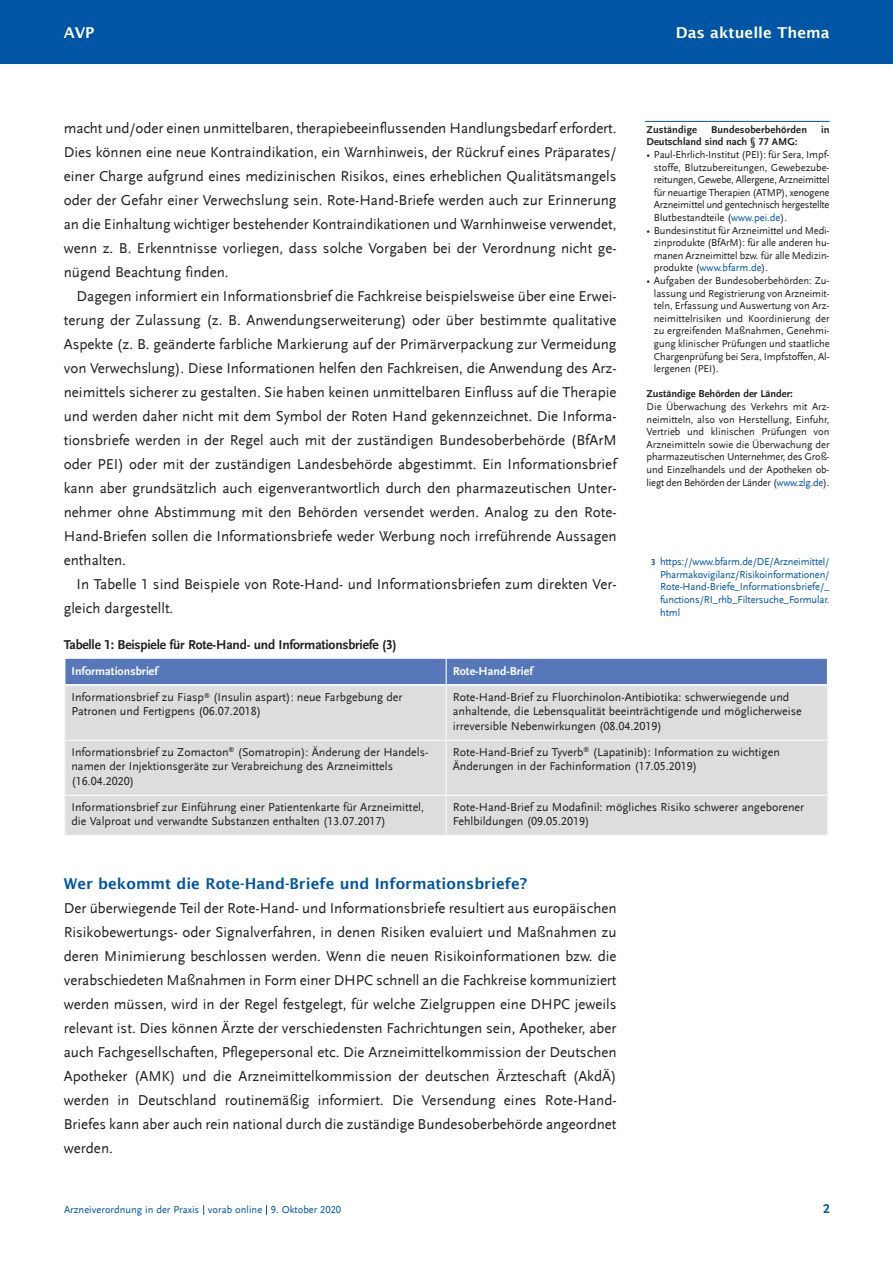
<style>
.page{position:relative;width:893px;height:1263px;background:#fff}
.page>*{position:absolute;margin:0;border:0;box-sizing:border-box;transform-origin:0 0}
.t1{font:15px/24px "Scala Sans LF";color:#231f20;text-align:justify}
.t2{font:600 15px "Lucida Sans";color:#0155a5}
.t3{font:600 15px "Lucida Sans";color:#fff}
.t4{font:700 13.5px "Scala Sans LF";letter-spacing:-.015em;color:#231f20}
.t5{font:700 13.5px "Scala Sans LF";color:#0155a5}
.t6{font:12px/14.4px "Scala Sans LF";color:#231f20}
.t7{font:700 12px "Scala Sans LF";color:#fff}
.t8{font:10.5px/12.6px "Scala Sans LF";letter-spacing:-.01em;color:#231f20;text-align:justify}
.t9{font:10.5px/12.6px "Scala Sans LF";color:#0155a5;text-align:justify}
.t10{font:700 10.5px "Scala Sans LF";color:#231f20}
.s1{color:#0155a5}
.s2{font-weight:700;font-size:9px}
</style>
<div class="page">
<div style="left:0;top:0;width:892px;height:64px;background:#0155a5"></div>
<div style="left:65px;top:659px;width:381px;height:26px;background:#5677b9"></div>
<div style="left:447px;top:659px;width:380px;height:26px;background:#5677b9"></div>
<div style="left:64px;top:658px;width:764px;height:27px;border:1px solid #fff"></div>
<div style="left:65px;top:686px;width:762px;height:149px;background:#dcdddf"></div>
<svg style="left:446px;top:659px;width:1px;height:26px"></svg>
<hr style="left:446px;top:686px;width:1px;height:149px;background:#f5f5f6">
<hr style="left:65px;top:740px;width:381px;height:1px;background:#f5f5f6">
<hr style="left:447px;top:740px;width:380px;height:1px;background:#f5f5f6">
<hr style="left:65px;top:795px;width:381px;height:1px;background:#f5f5f6">
<hr style="left:447px;top:795px;width:380px;height:1px;background:#f5f5f6">
<hr style="left:645px;top:121px;width:184px;height:1px;background:#0155a5">
<p class="t3" style="left:64px;top:24px;width:32px">AVP</p>
<p class="t3" style="left:676px;top:24px;width:155px">Das aktuelle Thema</p>
<p class="t1" style="left:64px;top:116px;width:554px">macht und/oder einen unmittelbaren, therapiebeeinflussenden Handlungsbedarf erfordert.<br>Dies können eine neue Kontraindikation, ein Warnhinweis, der Rückruf eines Präparates/ einer Charge aufgrund eines medizinischen Risikos, eines erheblichen Qualitätsmangels oder der Gefahr einer Verwechslung sein. Rote-Hand-Briefe werden auch zur Erinnerung an die Einhaltung wichtiger bestehender Kontraindikationen und Warnhinweise verwendet, wenn z. B. Erkenntnisse vorliegen, dass solche Vorgaben bei der Verordnung nicht ge - nügend Beachtung finden.</p>
<p class="t1" style="left:64px;top:284px;width:554px;text-indent:13px">Dagegen informiert ein Informationsbrief die Fachkreise beispielsweise über eine Erwei&shy;terung der Zulassung (z. B. Anwendungserweiterung) oder über bestimmte qualitative Aspekte (z. B. geänderte farbliche Markierung auf der Primärverpackung zur Vermeidung von Verwechslung). Diese Informationen helfen den Fachkreisen, die Anwendung des Arz - nei mittels sicherer zu gestalten. Sie haben keinen unmittelbaren Einfluss auf die Therapie und werden daher nicht mit dem Symbol der Roten Hand gekennzeichnet. Die Informa&shy;tionsbriefe werden in der Regel auch mit der zuständigen Bundesoberbehörde (BfArM oder PEI) oder mit der zuständigen Landesbehörde abgestimmt. Ein Informationsbrief kann aber grundsätzlich auch eigenverantwortlich durch den pharmazeutischen Unter&shy;nehmer ohne Abstimmung mit den Behörden versendet werden. Analog zu den Rote-Hand-Briefen sollen die Informationsbriefe weder Werbung noch irreführende Aussagen enthalten.</p>
<p class="t1" style="left:64px;top:572px;width:554px;text-indent:13px">In Tabelle 1 sind Beispiele von Rote-Hand- und Informationsbriefen zum direkten Ver&shy;gleich dargestellt.</p>
<p class="t4" style="left:64px;top:637px;width:334px">Tabelle 1: Beispiele für Rote-Hand- und Informationsbriefe (3)</p>
<p class="t10" style="left:647px;top:124px;width:52px">Zuständige</p>
<p class="t10" style="left:711px;top:124px;width:98px">Bundesoberbehörden</p>
<p class="t10" style="left:821px;top:124px;width:10px">in</p>
<p class="t10" style="left:647px;top:136px;width:152px">Deutschland sind nach § 77 AMG:</p>
<p class="t8" style="left:654px;top:148px;width:177px;text-indent:-7px">• Paul-Ehrlich-Institut (PEI): für Sera, Impf&shy;stoffe, Blutzubereitungen, Gewebezube&shy;reitungen, Gewebe, Allergene, Arzneimittel für neuartige Therapien (ATMP), xenogene Arzneimittel und gentechnisch hergestellte Blutbestandteile (<span class="s1">www.pei.de</span>).</p>
<p class="t8" style="left:654px;top:224px;width:177px;text-indent:-7px">• Bundesinstitut für Arzneimittel und Medi&shy;zinprodukte (BfArM): für alle anderen hu&shy;manen Arzneimittel bzw. für alle Medizin&shy;produkte (<span class="s1">www.bfarm.de</span>).</p>
<p class="t8" style="left:654px;top:274px;width:177px;text-indent:-7px">• Aufgaben der Bundesoberbehörden: Zu&shy;lassung und Registrierung von Arzneimit&shy;teln, Erfassung und Auswertung von Arz&shy;neimittelrisiken und Koordinierung der zu ergreifenden Maßnahmen, Genehmi&shy;gung klinischer Prüfungen und staatliche Chargenprüfung bei Sera, Impfstoffen, Al&shy;lergenen (PEI).</p>
<p class="t10" style="left:647px;top:388px;width:148px">Zuständige Behörden der Länder:</p>
<p class="t8" style="left:647px;top:400px;width:184px">Die Überwachung des Verkehrs mit Arz&shy;neimitteln, also von Herstellung, Einfuhr, Vertrieb und klinischen Prüfungen von Arzneimitteln sowie die Überwachung der pharmazeutischen Unternehmer, des Groß&shy;und Einzelhandels und der Apotheken ob&shy;liegt den Behörden der Länder (<span class="s1">www.zlg.de</span>).</p>
<p class="t9" style="left:660px;top:556px;width:171px;text-indent:-9px"><span class="s2">3</span> https://www.bfarm.de/DE/Arzneimittel/ Pharmakovigilanz/Risikoinformationen/ Rote-Hand-Briefe_Informationsbriefe/_ functions/RI_rhb_Filtersuche_Formular. html</p>
<p class="t7" style="left:71px;top:665px;width:88px">Informationsbrief</p>
<p class="t7" style="left:453px;top:665px;width:82px">Rote-Hand-Brief</p>
<p class="t6" style="left:71px;top:690px;width:333px">Informationsbrief zu Fiasp<sup>®</sup> (Insulin aspart): neue Farbgebung der<br>Patronen und Fertigpens (06.07.2018)</p>
<p class="t6" style="left:453px;top:690px;width:350px">Rote-Hand-Brief zu Fluorchinolon-Antibiotika: schwerwiegende und anhaltende, die Lebensqualität beeinträchtigende und möglicherweise irreversible Nebenwirkungen (08.04.2019)</p>
<p class="t6" style="left:71px;top:745px;width:359px">Informationsbrief zu Zomacton<sup>®</sup> (Somatropin): Änderung der Handels&shy;namen der Injektionsgeräte zur Verabreichung des Arzneimittels (16.04.2020)</p>
<p class="t6" style="left:453px;top:745px;width:329px">Rote-Hand-Brief zu Tyverb<sup>®</sup> (Lapatinib): Information zu wichtigen<br>Änderungen in der Fachinformation (17.05.2019)</p>
<p class="t6" style="left:71px;top:800px;width:354px">Informationsbrief zur Einführung einer Patientenkarte für Arzneimittel, die Valproat und verwandte Substanzen enthalten (13.07.2017)</p>
<p class="t6" style="left:453px;top:800px;width:353px">Rote-Hand-Brief zu Modafinil: mögliches Risiko schwerer angeborener<br>Fehlbildungen (09.05.2019)</p>
<p class="t2" style="left:64px;top:875px;width:465px">Wer bekommt die Rote-Hand-Briefe und Informationsbriefe?</p>
<p class="t1" style="left:64px;top:896px;width:554px">Der überwiegende Teil der Rote-Hand- und Informationsbriefe resultiert aus europäischen Risikobewertungs- oder Signalverfahren, in denen Risiken evaluiert und Maßnahmen zu deren Minimierung beschlossen werden. Wenn die neuen Risikoinformationen bzw. die verabschiedeten Maßnahmen in Form einer DHPC schnell an die Fachkreise kommuniziert werden müssen, wird in der Regel festgelegt, für welche Zielgruppen eine DHPC jeweils relevant ist. Dies können Ärzte der verschiedensten Fachrichtungen sein, Apotheker, aber auch Fachgesellschaften, Pflegepersonal etc. Die Arzneimittelkommission der Deutschen Apotheker (AMK) und die Arzneimittelkommission der deutschen Ärzteschaft (AkdÄ) werden in Deutschland routinemäßig informiert. Die Versendung eines Rote-Hand-Briefes kann aber auch rein national durch die zuständige Bundesoberbehörde angeordnet werden.</p>
<p class="t9" style="left:64px;top:1204px;width:279px">Arzneiverordnung in der Praxis vorab online 9. Oktober 2020</p>
<p class="t5" style="left:823px;top:1201px;width:8px">2</p>
</div>
